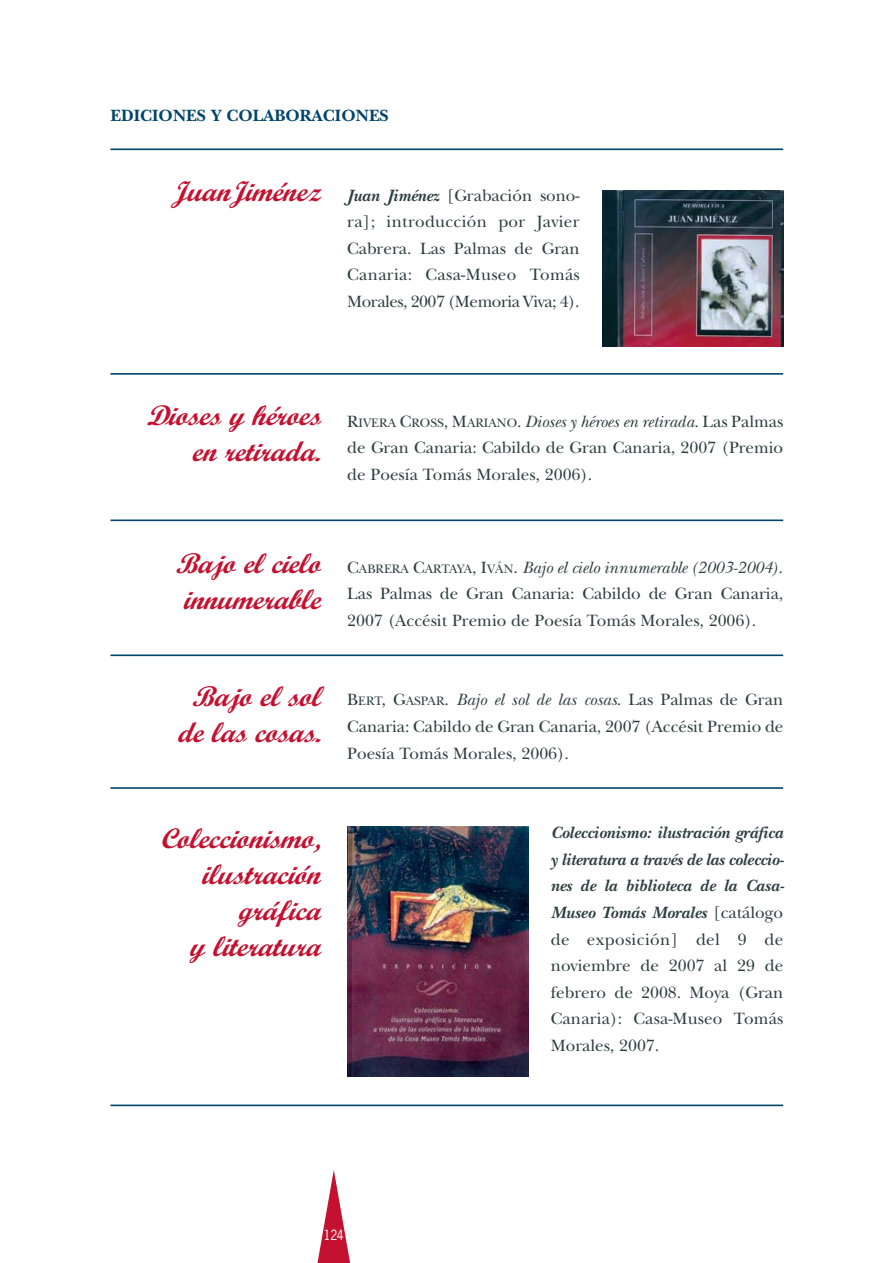
<style>
.page{position:relative;width:893px;height:1263px;background:#fff}
.page>*{position:absolute;margin:0;border:0;box-sizing:border-box;transform-origin:0 0}
.t1{font:italic 700 28.5px/36px "Script";color:#c41130;text-align:right}
.t2{font:17.1px/26.5px "New Baskerville";color:#2e3e41;text-align:justify}
.t3{font:700 17.1px "New Baskerville";color:#00446b}
.t4{font:13.35px "News Gothic";color:#fff;scale:.9 1}
.s1{font-weight:700;font-style:italic}
.s2{font-size:12.75px}
.s3{font-style:italic}
</style>
<div class="page">
<svg style="left:317px;top:1170px;width:33px;height:93px"></svg>
<img style="left:602px;top:191px;width:181px;height:156px">
<img style="left:347px;top:826px;width:181px;height:250px">
<hr style="left:110px;top:373px;width:673px;height:2px;background:#00446b">
<hr style="left:110px;top:148px;width:673px;height:2px;background:#00446b">
<hr style="left:110px;top:520px;width:673px;height:1px;background:#00446b">
<hr style="left:110px;top:654px;width:673px;height:2px;background:#00446b">
<hr style="left:110px;top:787px;width:673px;height:2px;background:#00446b">
<hr style="left:110px;top:1105px;width:673px;height:1px;background:#00446b">
<p class="t3" style="left:110px;top:109px;width:280px">EDICIONES Y COLABORACIONES</p>
<h1 class="t1" style="left:172px;top:176px;width:155px">JuanJiménez</h1>
<p class="t2" style="left:347px;top:184px;width:234px"><span class="s1">Juan Jiménez</span> [Grabación sono&shy;ra]; introducción por Javier Cabrera. Las Palmas de Gran Canaria: Casa-Museo Tomás Morales, 2007 (Memoria Viva; 4).</p>
<h1 class="t1" style="left:147px;top:400px;width:181px">Dioses y héroes en retirada.</h1>
<p class="t2" style="left:347px;top:410px;width:437px">R<span class="s2">IVERA</span> C<span class="s2">ROSS</span>, M<span class="s2">ARIANO</span>. <span class="s3">Dioses y héroes en retirada</span>. Las Palmas de Gran Canaria: Cabildo de Gran Canaria, 2007 (Premio de Poesía Tomás Morales, 2006).</p>
<h1 class="t1" style="left:176px;top:549px;width:152px;text-align:left">Bajo el cielo innumerable</h1>
<h1 class="t1" style="left:177px;top:681px;width:150px;text-align:center">Bajo el sol de las cosas.</h1>
<p class="t2" style="left:347px;top:556px;width:437px">C<span class="s2">ABRERA</span> C<span class="s2">ARTAYA</span>, I<span class="s2">VÁN</span>. <span class="s3">Bajo el cielo innumerable (2003-2004).<br></span>Las Palmas de Gran Canaria: Cabildo de Gran Canaria, 2007 (Accésit Premio de Poesía Tomás Morales, 2006).</p>
<p class="t2" style="left:347px;top:689px;width:437px">B<span class="s2">ERT</span>, G<span class="s2">ASPAR</span>. <span class="s3">Bajo el sol de las cosas</span>. Las Palmas de Gran Canaria: Cabildo de Gran Canaria, 2007 (Accésit Premio de Poesía Tomás Morales, 2006).</p>
<h1 class="t1" style="left:160px;top:824px;width:167px">Coleccionismo, ilustración gráfica<br>y literatura</h1>
<p class="t2" style="left:551px;top:822px;width:235px"><span class="s1">Coleccionismo: ilustración gráfica y literatura a través de las coleccio&shy;nes de la biblioteca de la Casa-Museo Tomás Morales</span> [catálogo de exposición] del 9 de noviembre de 2007 al 29 de febrero de 2008. Moya (Gran Canaria): Casa-Museo Tomás Morales, 2007.</p>
<p class="t4" style="left:324px;top:1229px;width:24px">124</p>
</div>
